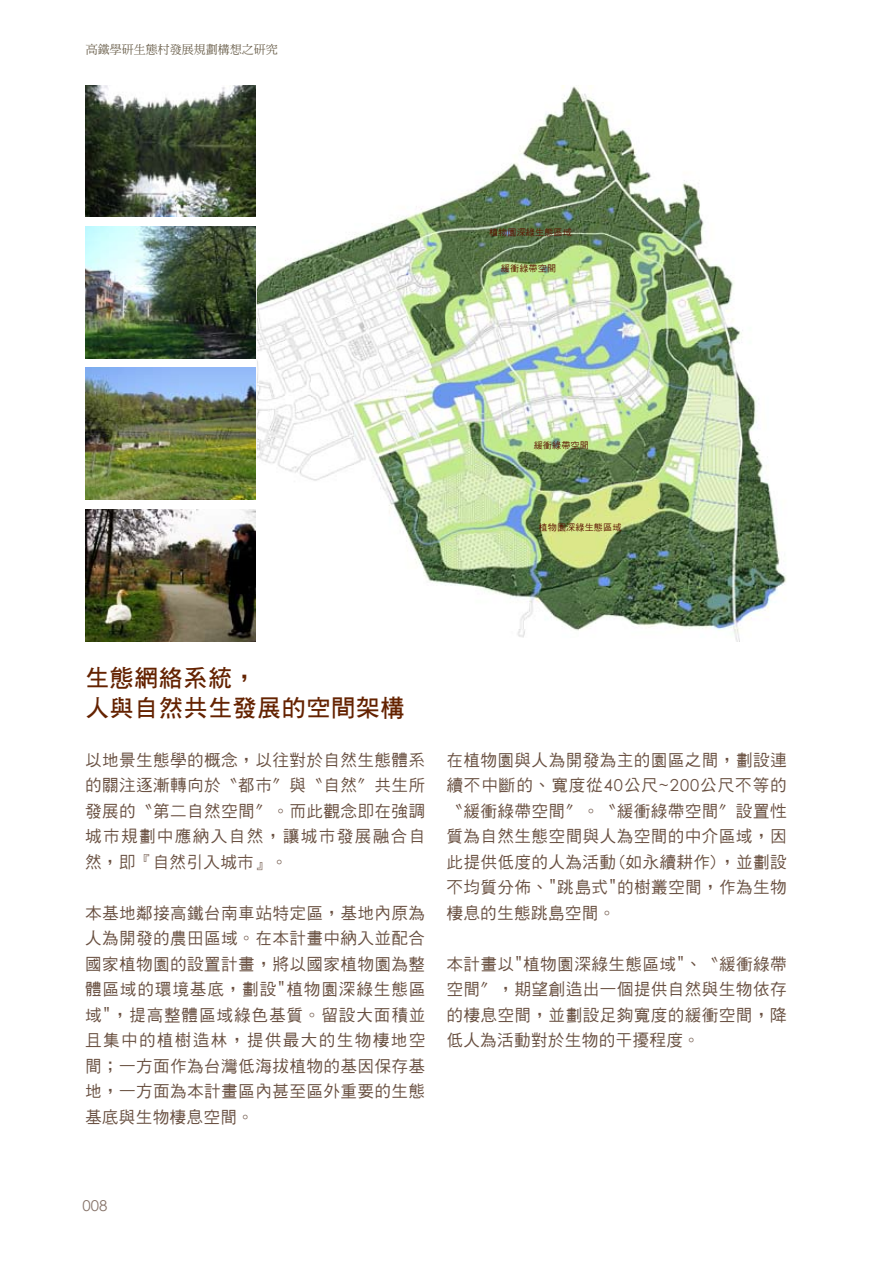
<style>
.page{position:relative;width:893px;height:1263px;background:#fff}
.page>*{position:absolute;margin:0;border:0;box-sizing:border-box;transform-origin:0 0}
.t1{font:24px/30px "DF Hei Bd HK BF";letter-spacing:.025em;color:#642200}
.t2{font:16.5px/25.5px "DF Hei Md HK BF";letter-spacing:.03em;color:#684f40;text-align:justify}
.t3{font:15px "Century Gothic";color:#87746a}
.t4{font:12px "DF Ming Md HK BF";color:#695e4a}
.t5{font:9px "DF Hei Md HK BF";letter-spacing:.025em;color:#5b1400}
.s1{font-family:"Century Gothic"}
</style>
<div class="page">
<img style="left:257px;top:85px;width:529px;height:556px">
<div style="left:84px;top:84px;width:173px;height:558px;background:#fff;border:2px solid #fff"></div>
<img style="left:85px;top:85px;width:170px;height:132px">
<img style="left:85px;top:368px;width:170px;height:131px">
<img style="left:85px;top:226px;width:170px;height:132px">
<img style="left:85px;top:509px;width:170px;height:132px">
<p class="t4" style="left:86px;top:44px;width:193px">高鐵學研生態村發展規劃構想之研究</p>
<p class="t5" style="left:489px;top:228px;width:84px">植物園深綠生態區域</p>
<p class="t5" style="left:501px;top:264px;width:57px">緩衝綠帶空間</p>
<p class="t5" style="left:534px;top:441px;width:57px">緩衝綠帶空間</p>
<p class="t5" style="left:539px;top:523px;width:84px">植物園深綠生態區域</p>
<h1 class="t1" style="left:85px;top:663px;width:321px">生態網絡系統，<br>人與自然共生發展的空間架構</h1>
<p class="t2" style="left:85px;top:747px;width:342px">以地景生態學的概念，以往對於自然生態體系的關注逐漸轉向於〝都市〞與〝自然〞共生所發展的〝第二自然空間〞。而此觀念即在強調城市規劃中應納入自然，讓城市發展融合自然，即『自然引入城市』。</p>
<p class="t2" style="left:85px;top:900px;width:342px">本基地鄰接高鐵台南車站特定區，基地內原為人為開發的農田區域。在本計畫中納入並配合國家植物園的設置計畫，將以國家植物園為整體區域的環境基底，劃設"植物園深綠生態區域"，提高整體區域綠色基質。留設大面積並且集中的植樹造林，提供最大的生物棲地空間；一方面作為台灣低海拔植物的基因保存基地，一方面為本計畫區內甚至區外重要的生態基底與生物棲息空間。</p>
<p class="t2" style="left:446px;top:747px;width:342px">在植物園與人為開發為主的園區之間，劃設連續不中斷的、寬度從<span class="s1">40</span>公尺<span class="s1">~200</span>公尺不等的〝緩衝綠帶空間〞。〝緩衝綠帶空間〞設置性質為自然生態空間與人為空間的中介區域，因此提供低度的人為活動(如永續耕作)，並劃設不均質分佈、"跳島式"的樹叢空間，作為生物棲息的生態跳島空間。</p>
<p class="t2" style="left:446px;top:951px;width:342px">本計畫以"植物園深綠生態區域"、〝緩衝綠帶空間〞，期望創造出一個提供自然與生物依存的棲息空間，並劃設足夠寬度的緩衝空間，降低人為活動對於生物的干擾程度。</p>
<p class="t3" style="left:83px;top:1195px;width:26px">008</p>
</div>
